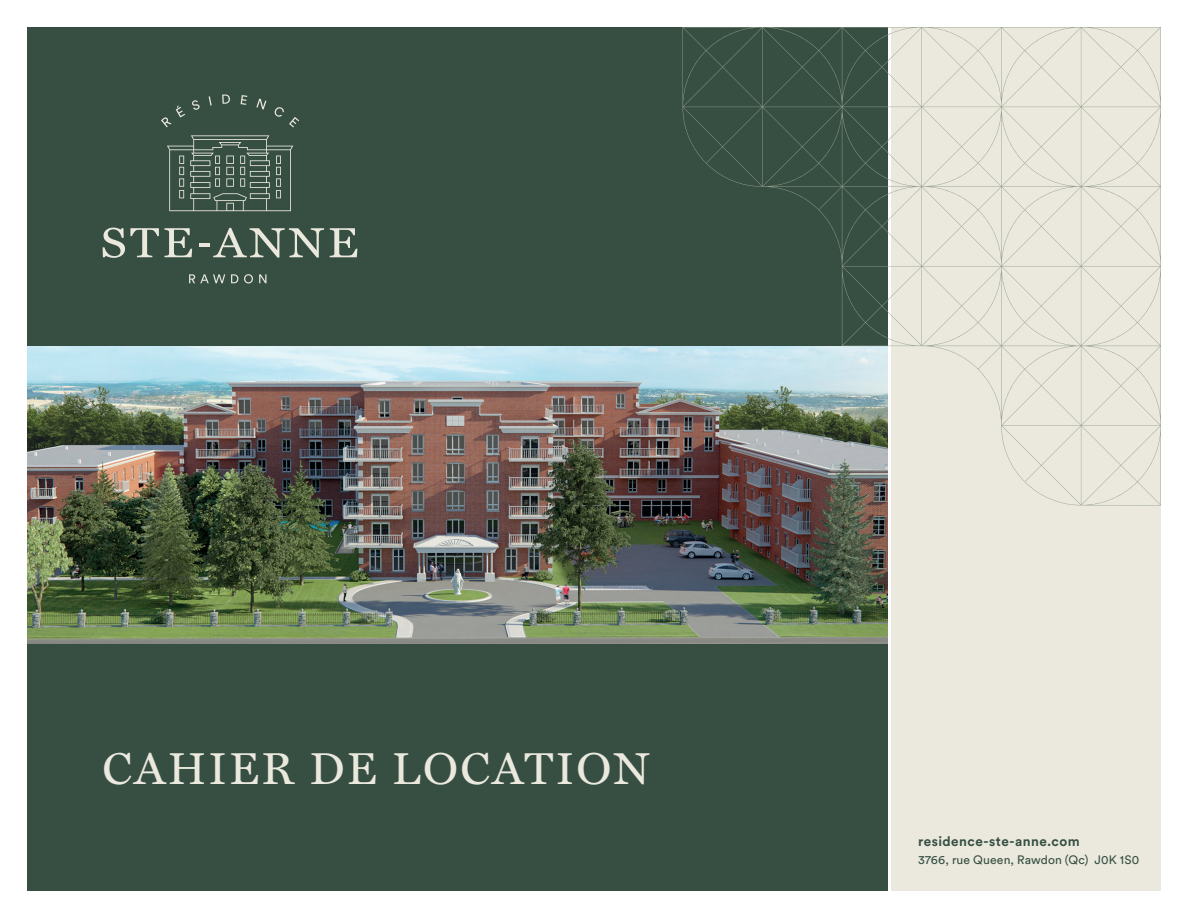
<style>
.page{position:relative;width:1188px;height:918px;background:#fff}
.page>*{position:absolute;margin:0;border:0;box-sizing:border-box;transform-origin:0 0}
.t1{font:45px "Miller Text";letter-spacing:.05em;color:#ebe9dd}
.t2{font:700 13.5px "Circular Std";letter-spacing:.035em;color:#374f43}
.t3{font:12.15px "Circular Std";letter-spacing:.01em;color:#374f43}
</style>
<div class="page">
<div style="left:27px;top:27px;width:1134px;height:864px;background:#374f43"></div>
<img style="left:27px;top:346px;width:859px;height:297px">
<svg style="left:103px;top:228px;width:89px;height:30px"></svg>
<svg style="left:199px;top:228px;width:125px;height:30px"></svg>
<svg style="left:330px;top:228px;width:27px;height:29px"></svg>
<svg style="left:189px;top:274px;width:36px;height:9px"></svg>
<svg style="left:231px;top:274px;width:7px;height:9px"></svg>
<svg style="left:244px;top:274px;width:9px;height:9px"></svg>
<svg style="left:259px;top:274px;width:7px;height:9px"></svg>
<svg style="left:167px;top:135px;width:126px;height:76px"></svg>
<svg style="left:161px;top:105px;width:24px;height:22px"></svg>
<svg style="left:192px;top:100px;width:8px;height:10px"></svg>
<svg style="left:209px;top:96px;width:3px;height:10px"></svg>
<svg style="left:222px;top:94px;width:8px;height:10px"></svg>
<svg style="left:241px;top:95px;width:6px;height:10px"></svg>
<svg style="left:256px;top:99px;width:10px;height:11px"></svg>
<svg style="left:274px;top:107px;width:25px;height:20px"></svg>
<div style="left:886px;top:505px;width:275px;height:386px;background:#ebe9dd"></div>
<svg style="left:683px;top:27px;width:478px;height:478px;fill:#ebe9dd"></svg>
<h1 class="t1" style="left:103px;top:733px;width:548px">CAHIER DE LOCATION</h1>
<p class="t2" style="left:918px;top:833px;width:163px">residence-ste-anne.com</p>
<p class="t3" style="left:918px;top:852px;width:223px">3766, rue Queen, Rawdon (Qc) J0K 1S0</p>
</div>
